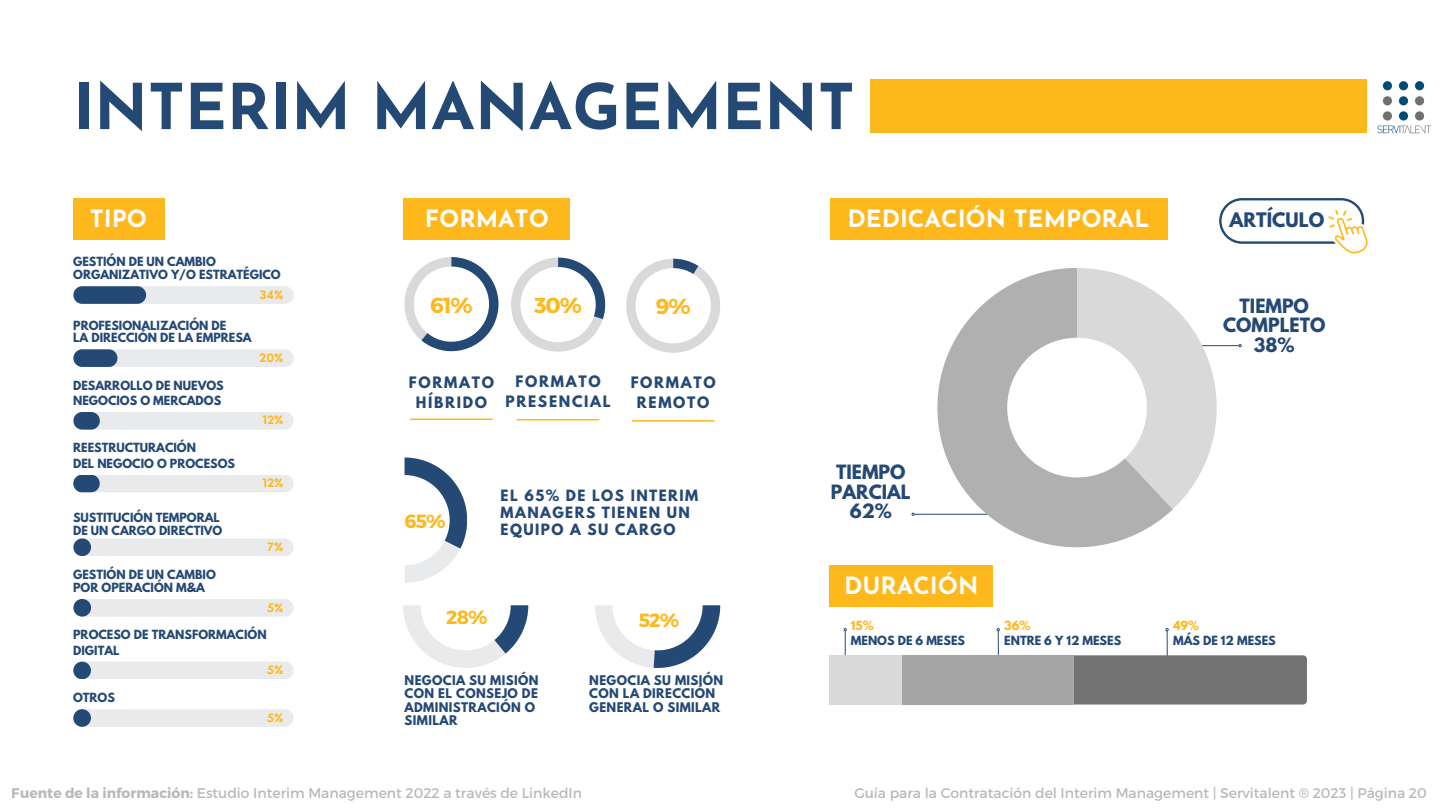
<style>
.page{position:relative;width:1440px;height:810px;background:#fff}
.page>*{position:absolute;margin:0;border:0;box-sizing:border-box;transform-origin:0 0}
.t1{font:700 63px "Josefin Sans";color:#254975}
.t2{font:700 23.8px "Josefin Sans";color:#fff}
.t3{font:700 21.7px "Montserrat";color:#ffb81c}
.t4{font:700 19.1px "Montserrat";color:#ffb81c}
.t5{font:700 17.7px "League Spartan";color:#254975}
.t6{font:700 17.5px/19.5px "League Spartan";color:#254975;text-align:center}
.t7{font:14px "Montserrat";color:#6f6f6f}
.t8{font:700 14px/19.5px "League Spartan";letter-spacing:.12em;color:#254975;text-align:center}
.t9{font:700 13.8px/17.2px "League Spartan";letter-spacing:.105em;color:#254975}
.t10{font:700 11.8px/13.5px "League Spartan";letter-spacing:.03em;color:#254975}
.t11{font:700 11.2px/12.6px "League Spartan";color:#254975}
.t12{font:700 11.2px "Nourd";color:#ffb81c}
.t13{font:700 11.2px "League Spartan";color:#ffb81c}
.s1{font-weight:700}
</style>
<div class="page">
<div style="left:403px;top:198px;width:166px;height:41px;background:#ffb81c"></div>
<div style="left:74px;top:198px;width:91px;height:41px;background:#ffb81c"></div>
<svg style="left:73px;top:286px;width:221px;height:18px;background:#adb9c8"></svg>
<svg style="left:73px;top:349px;width:221px;height:18px;background:#c6ced7"></svg>
<svg style="left:73px;top:412px;width:221px;height:18px;background:#d6dae0"></svg>
<svg style="left:73px;top:475px;width:221px;height:17px;background:#d4d9df"></svg>
<svg style="left:73px;top:538px;width:221px;height:18px;background:#dde1e5"></svg>
<svg style="left:73px;top:599px;width:221px;height:18px;background:#dde0e5"></svg>
<svg style="left:73px;top:662px;width:221px;height:17px;background:#dce0e4"></svg>
<svg style="left:73px;top:709px;width:221px;height:18px;background:#dde0e5"></svg>
<hr style="left:517px;top:419px;width:82px;height:2px;background:#ffb81c">
<svg style="left:511px;top:258px;width:94px;height:94px"></svg>
<hr style="left:632px;top:420px;width:82px;height:2px;background:#ffb81c">
<hr style="left:410px;top:419px;width:83px;height:1px;background:#ffb81c">
<svg style="left:404px;top:257px;width:94px;height:94px"></svg>
<div style="left:830px;top:198px;width:337px;height:41px;background:#ffb81c"></div>
<hr style="left:1166px;top:345px;width:73px;height:1px;background:#254975">
<svg style="left:1238px;top:344px;width:4px;height:4px"></svg>
<hr style="left:914px;top:514px;width:75px;height:1px;background:#254975">
<svg style="left:911px;top:512px;width:4px;height:4px"></svg>
<svg style="left:1173px;top:306px;width:44px;height:203px"></svg>
<svg style="left:937px;top:268px;width:236px;height:279px"></svg>
<svg style="left:405px;top:458px;width:62px;height:125px"></svg>
<svg style="left:403px;top:605px;width:125px;height:63px"></svg>
<div style="left:830px;top:565px;width:163px;height:41px;background:#ffb81c"></div>
<svg style="left:1165px;top:628px;width:5px;height:66px"></svg>
<svg style="left:996px;top:628px;width:4px;height:27px"></svg>
<hr style="left:845px;top:631px;width:1px;height:66px;background:#254975">
<svg style="left:843px;top:628px;width:4px;height:4px"></svg>
<svg style="left:1303px;top:655px;width:4px;height:50px"></svg>
<div style="left:830px;top:655px;width:243px;height:50px;background:#a6a6a6"></div>
<div style="left:830px;top:655px;width:71px;height:50px;background:#d9d9d9"></div>
<svg style="left:595px;top:605px;width:125px;height:63px"></svg>
<svg style="left:1219px;top:198px;width:149px;height:55px"></svg>
<div style="left:871px;top:79px;width:496px;height:54px;background:#ffb81c"></div>
<img style="left:1377px;top:81px;width:54px;height:53px">
<svg style="left:626px;top:259px;width:94px;height:94px"></svg>
<h1 class="t1" style="left:73px;top:82px;width:783px">INTERIM MANAGEMENT</h1>
<h2 class="t2" style="left:90px;top:209px;width:59px">TIPO</h2>
<h2 class="t2" style="left:425px;top:209px;width:126px">FORMATO</h2>
<p class="t11" style="left:73px;top:257px;width:209px">GESTIÓN DE UN CAMBIO<br>ORGANIZATIVO Y/O ESTRATÉGICO</p>
<h2 class="t2" style="left:848px;top:209px;width:304px">DEDICACIÓN TEMPORAL</h2>
<h3 class="t5" style="left:1230px;top:211px;width:96px">ARTÍCULO</h3>
<p class="t11" style="left:73px;top:321px;width:180px;line-height:12.3px">PROFESIONALIZACIÓN DE<br>LA DIRECCIÓN DE LA EMPRESA</p>
<p class="t12" style="left:260px;top:288px;width:25px">34%</p>
<p class="t11" style="left:73px;top:379px;width:152px;line-height:15.1px">DESARROLLO DE NUEVOS<br>NEGOCIOS O MERCADOS</p>
<p class="t11" style="left:73px;top:442px;width:163px;line-height:15.1px">REESTRUCTURACIÓN<br>DEL NEGOCIO O PROCESOS</p>
<p class="t11" style="left:73px;top:513px;width:151px">SUSTITUCIÓN TEMPORAL<br>DE UN CARGO DIRECTIVO</p>
<p class="t11" style="left:73px;top:570px;width:144px">GESTIÓN DE UN CAMBIO<br>POR OPERACIÓN M&amp;A</p>
<p class="t12" style="left:259px;top:351px;width:26px">20%</p>
<p class="t12" style="left:262px;top:413px;width:23px">12%</p>
<p class="t12" style="left:262px;top:476px;width:23px">12%</p>
<p class="t12" style="left:267px;top:540px;width:18px">7%</p>
<p class="t12" style="left:267px;top:600px;width:18px">5%</p>
<p class="t11" style="left:73px;top:629px;width:195px;line-height:15.1px">PROCESO DE TRANSFORMACIÓN<br>DIGITAL</p>
<p class="t11" style="left:73px;top:693px;width:43px">OTROS</p>
<p class="t12" style="left:267px;top:663px;width:18px">5%</p>
<p class="t12" style="left:267px;top:711px;width:18px">5%</p>
<h3 class="t3" style="left:430px;top:291px;width:44px">61%</h3>
<h3 class="t6" style="left:1223px;top:298px;width:104px">TIEMPO<br>COMPLETO<br>38%</h3>
<h3 class="t3" style="left:534px;top:291px;width:49px">30%</h3>
<h3 class="t3" style="left:656px;top:292px;width:36px">9%</h3>
<p class="t8" style="left:409px;top:375px;width:86px">FORMATO<br>HÍBRIDO</p>
<p class="t8" style="left:506px;top:374px;width:107px">FORMATO<br>PRESENCIAL</p>
<p class="t8" style="left:631px;top:375px;width:86px">FORMATO<br>REMOTO</p>
<h3 class="t4" style="left:405px;top:509px;width:43px">65%</h3>
<p class="t9" style="left:501px;top:488px;width:199px">EL 65% DE LOS INTERIM<br>MANAGERS TIENEN UN<br>EQUIPO A SU CARGO</p>
<h3 class="t4" style="left:446px;top:605px;width:43px">28%</h3>
<h3 class="t4" style="left:639px;top:608px;width:42px">52%</h3>
<p class="t10" style="left:405px;top:675px;width:136px">NEGOCIA SU MISIÓN<br>CON EL CONSEJO DE<br>ADMINISTRACIÓN O<br>SIMILAR</p>
<p class="t10" style="left:589px;top:675px;width:136px">NEGOCIA SU MISIÓN<br>CON LA DIRECCIÓN<br>GENERAL O SIMILAR</p>
<h3 class="t6" style="left:831px;top:465px;width:81px">TIEMPO<br>PARCIAL<br>62%</h3>
<h2 class="t2" style="left:844px;top:576px;width:136px">DURACIÓN</h2>
<p class="t13" style="left:851px;top:620px;width:24px">15%</p>
<p class="t11" style="left:851px;top:636px;width:116px">MENOS DE 6 MESES</p>
<p class="t13" style="left:1004px;top:620px;width:28px">36%</p>
<p class="t11" style="left:1004px;top:636px;width:118px">ENTRE 6 Y 12 MESES</p>
<p class="t13" style="left:1173px;top:620px;width:28px">49%</p>
<p class="t11" style="left:1173px;top:636px;width:104px">MÁS DE 12 MESES</p>
<p class="t7" style="left:12px;top:784px;width:572px"><span class="s1">Fuente de la información:</span> Estudio Interim Management 2022 a través de LinkedIn</p>
<p class="t7" style="left:854px;top:784px;width:574px">Guía para la Contratación del Interim Management | Servitalent ® 2023 | Página 20</p>
</div>
